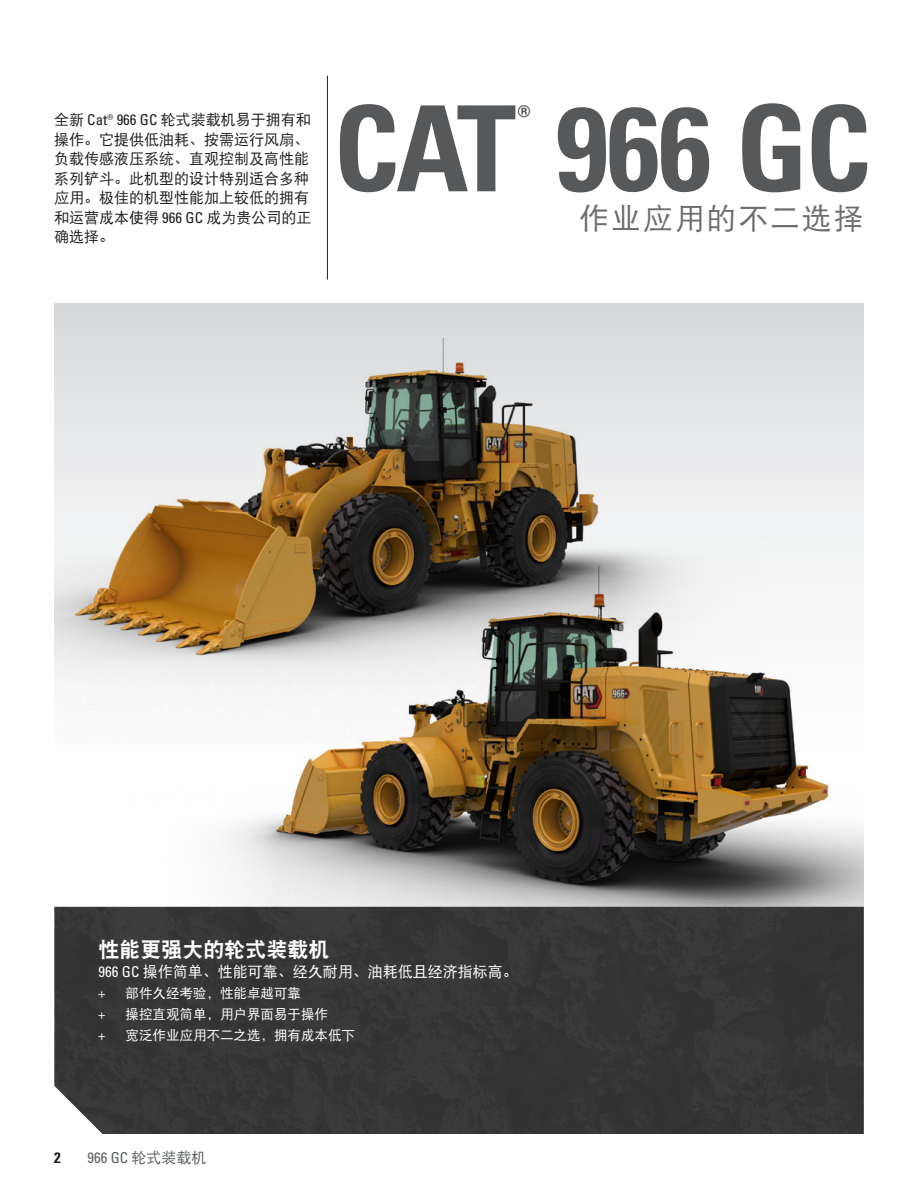
<style>
.page{position:relative;width:918px;height:1188px;background:#fff}
.page>*{position:absolute;margin:0;border:0;box-sizing:border-box;transform-origin:0 0}
.t1{font:118.95px "Univers LTCYR 67 Bold Cond";letter-spacing:-.025em;color:#57585a}
.t2{font:33.15px "Univers LTCYR 67 Bold Cond";color:#57585a}
.t3{font:29.7px "DFP Hei W5";letter-spacing:.075em;color:#6c6d70}
.t4{font:21px "DFP Hei W9";color:#fff}
.t5{font:15px/19.5px "DFP Hei W5";color:#231f20}
.t6{font:15px "DFP Hei W5";color:#fff}
.t7{font:condensed 15px "Univers LTCYR 57";color:#5d6163}
.t8{font:15px "Univers LTCYR 67 Bold Cond";color:#231f20}
.t9{font:13.5px "DFP Hei W5";color:#fff}
.t10{font:condensed 13.5px "Univers LTCYR 57";color:#fff}
.s1{font-family:"Univers LTCYR 57";font-stretch:condensed}
.s2{font-family:"DFP Hei W5";font-stretch:normal}
</style>
<div class="page">
<svg style="left:54px;top:303px;width:810px;height:604px"></svg>
<img style="left:54px;top:303px;width:722px;height:441px">
<img style="left:117px;top:511px;width:747px;height:396px">
<div style="left:54px;top:907px;width:810px;height:227px;background:#363637"></div>
<hr style="left:327px;top:76px;width:1px;height:203px;background:#231f20">
<p class="t5" style="left:54px;top:110px;width:259px">全新 <span class="s1">Cat® 966 GC</span> 轮式装载机易于拥有和操作。它提供低油耗、按需运行风扇、负载传感液压系统、直观控制及高性能系列铲斗。此机型的设计特别适合多种应用。极佳的机型性能加上较低的拥有和运营成本使得 <span class="s1">966 GC</span> 成为贵公司的正确选择。</p>
<h1 class="t1" style="left:333px;top:76px;width:539px">CAT 966 GC</h1>
<h2 class="t2" style="left:517px;top:97px;width:15px">®</h2>
<h3 class="t3" style="left:579px;top:202px;width:286px">作业应用的不二选择</h3>
<h3 class="t4" style="left:99px;top:938px;width:233px">性能更强大的轮式装载机</h3>
<p class="t6" style="left:99px;top:963px;width:421px"><span class="s1">966 GC</span> 操作简单、性能可靠、经久耐用、油耗低且经济指标高。</p>
<p class="t10" style="left:99px;top:984px;width:8px">+</p>
<p class="t9" style="left:126px;top:986px;width:177px">部件久经考验，性能卓越可靠</p>
<p class="t10" style="left:99px;top:1005px;width:8px">+</p>
<p class="t9" style="left:126px;top:1007px;width:204px">操控直观简单，用户界面易于操作</p>
<p class="t10" style="left:99px;top:1026px;width:8px">+</p>
<p class="t9" style="left:126px;top:1028px;width:231px">宽泛作业应用不二之选，拥有成本低下</p>
<p class="t8" style="left:54px;top:1148px;width:8px">2</p>
<p class="t7" style="left:87px;top:1148px;width:121px">966 GC <span class="s2">轮式装载机</span></p>
</div>
